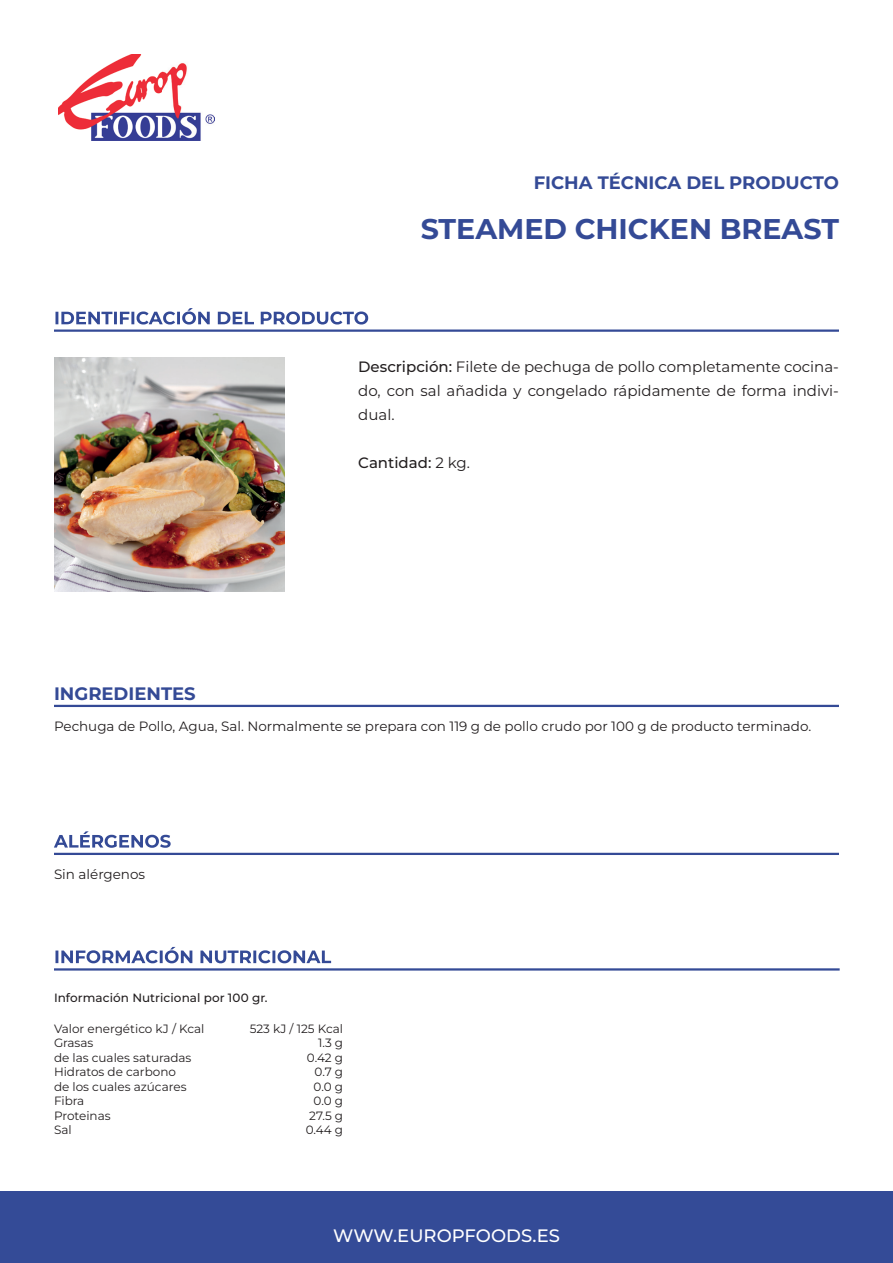
<style>
.page{position:relative;width:893px;height:1263px;background:#fff}
.page>*{position:absolute;margin:0;border:0;box-sizing:border-box;transform-origin:0 0}
.t1{font:700 28.5px "Montserrat";color:#344a96}
.t2{font:700 18px "Montserrat";color:#344a96}
.t3{font:500 18px "Montserrat";color:#fff}
.t4{font:15px/24px "Montserrat";color:#231f20;text-align:justify}
.t5{font:500 15px "Montserrat";color:#231f20}
.t6{font:13.5px "Montserrat";color:#231f20}
.t7{font:12px "Montserrat";color:#231f20}
.t8{font:500 12px "Montserrat";letter-spacing:.005em;color:#231f20}
.s1{font-weight:500}
.s2{font-weight:400}
</style>
<div class="page">
<svg style="left:54px;top:831px;width:117px;height:17px"></svg>
<img style="left:54px;top:358px;width:230px;height:233px">
<img style="left:58px;top:54px;width:156px;height:87px">
<hr style="left:54px;top:853px;width:785px;height:2px;background:#344a96">
<svg style="left:55px;top:947px;width:276px;height:16px"></svg>
<hr style="left:54px;top:968px;width:786px;height:2px;background:#344a96">
<hr style="left:54px;top:705px;width:785px;height:2px;background:#344a96">
<svg style="left:55px;top:308px;width:313px;height:16px"></svg>
<hr style="left:54px;top:329px;width:785px;height:3px;background:#344a96">
<div style="left:0;top:1191px;width:893px;height:72px;background:#344b97"></div>
<h2 class="t2" style="left:534px;top:170px;width:307px">FICHA TÉCNICA DEL PRODUCTO</h2>
<h1 class="t1" style="left:421px;top:209px;width:420px">STEAMED CHICKEN BREAST</h1>
<p class="t4" style="left:358px;top:354px;width:482px"><span class="s1">Descripción:</span> Filete de pechuga de pollo completamente cocina&shy;do, con sal añadida y congelado rápidamente de forma indivi&shy;dual.</p>
<p class="t5" style="left:358px;top:453px;width:113px">Cantidad: <span class="s2">2 kg.</span></p>
<h2 class="t2" style="left:54px;top:681px;width:143px">INGREDIENTES</h2>
<p class="t6" style="left:54px;top:717px;width:759px">Pechuga de Pollo, Agua, Sal. Normalmente se prepara con 119 g de pollo crudo por 100 g de producto terminado.</p>
<p class="t6" style="left:54px;top:865px;width:93px">Sin alérgenos</p>
<p class="t8" style="left:54px;top:990px;width:215px">Información Nutricional por 100 gr.</p>
<p class="t7" style="left:54px;top:1021px;width:152px">Valor energético kJ / Kcal</p>
<p class="t7" style="left:250px;top:1021px;width:95px">523 kJ / 125 Kcal</p>
<p class="t7" style="left:54px;top:1035px;width:41px">Grasas</p>
<p class="t7" style="left:318px;top:1035px;width:27px">1.3 g</p>
<p class="t7" style="left:54px;top:1050px;width:139px">de las cuales saturadas</p>
<p class="t7" style="left:307px;top:1050px;width:38px">0.42 g</p>
<p class="t7" style="left:54px;top:1064px;width:123px">Hidratos de carbono</p>
<p class="t7" style="left:314px;top:1064px;width:30px">0.7 g</p>
<p class="t7" style="left:54px;top:1078px;width:134px">de los cuales azúcares</p>
<p class="t7" style="left:314px;top:1078px;width:31px">0.0 g</p>
<p class="t7" style="left:54px;top:1093px;width:32px">Fibra</p>
<p class="t7" style="left:314px;top:1093px;width:31px">0.0 g</p>
<p class="t7" style="left:54px;top:1107px;width:58px">Proteinas</p>
<p class="t7" style="left:309px;top:1107px;width:35px">27.5 g</p>
<p class="t7" style="left:54px;top:1122px;width:19px">Sal</p>
<p class="t7" style="left:306px;top:1122px;width:39px">0.44 g</p>
<h2 class="t3" style="left:333px;top:1224px;width:228px">WWW.EUROPFOODS.ES</h2>
</div>
